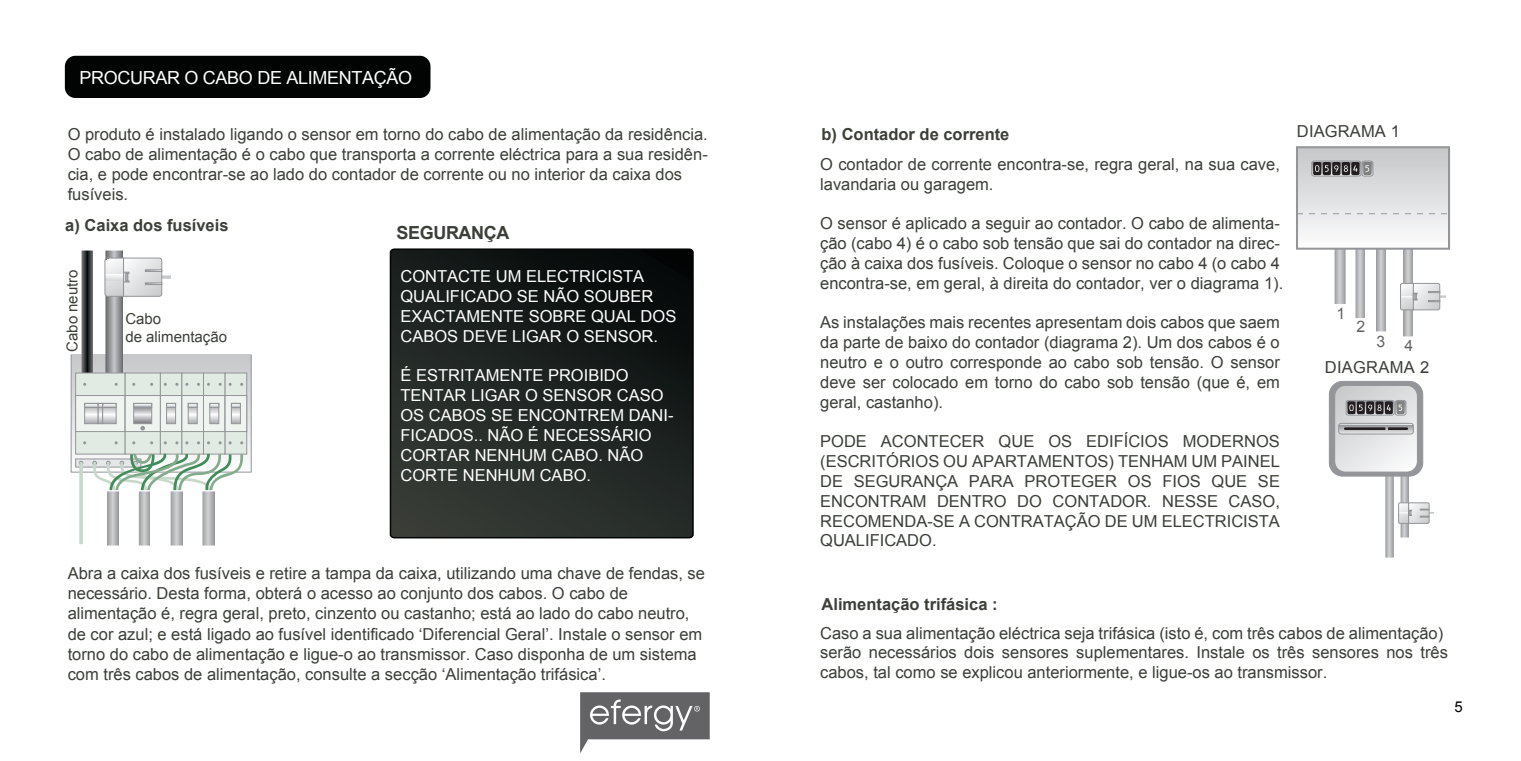
<style>
.page{position:relative;width:1521px;height:761px;background:#fff}
.page>*{position:absolute;margin:0;border:0;box-sizing:border-box;transform-origin:0 0}
.t1{font:18px "Arial";letter-spacing:-.02em;color:#fff}
.t2{font:700 18px "Arial";letter-spacing:-.02em;color:#3b3f38}
.t3{font:16.5px/19.8px "Arial";color:#3b3f38}
.t4{font:16.5px/19.8px "Arial";color:#fff}
.t5{font:700 16.5px "Arial";color:#3b3f38}
.t6{font:16.5px "Arial";letter-spacing:.02em;color:#3b3f38}
.t7{font:15.75px "Arial";color:#636366}
.t8{font:15px/18px "Arial";color:#3b3f38}
.t9{font:15px "Arial";color:#020404}
</style>
<div class="page">
<svg style="left:389px;top:249px;width:305px;height:290px;background:#1e2421"></svg>
<div style="left:65px;top:56px;width:365px;height:42px;background:#020404"></div>
<svg style="left:1355px;top:250px;width:10px;height:68px"></svg>
<svg style="left:1335px;top:250px;width:11px;height:54px"></svg>
<svg style="left:1403px;top:250px;width:10px;height:86px"></svg>
<svg style="left:1376px;top:250px;width:10px;height:81px"></svg>
<svg style="left:1400px;top:283px;width:46px;height:27px"></svg>
<div style="left:1297px;top:148px;width:152px;height:101px;background:linear-gradient(to bottom,#c4c5c8,#fdfdfe)"></div>
<div style="left:1296px;top:146px;width:154px;height:104px;border:2px solid #939598"></div>
<svg style="left:1311px;top:161px;width:62px;height:15px"></svg>
<svg style="left:1296px;top:213px;width:154px;height:1px"></svg>
<svg style="left:1401px;top:476px;width:7px;height:61px"></svg>
<svg style="left:1385px;top:476px;width:9px;height:81px"></svg>
<svg style="left:1329px;top:381px;width:94px;height:95px;background:#bebfc1"></svg>
<svg style="left:1398px;top:502px;width:36px;height:21px"></svg>
<svg style="left:73px;top:356px;width:177px;height:112px;background:#cecfd1"></svg>
<div style="left:71px;top:354px;width:181px;height:118px;border:1px solid #939598"></div>
<div style="left:76px;top:459px;width:65px;height:8px;background:#e6e7e9"></div>
<div style="left:75px;top:458px;width:66px;height:9px;border:1px solid #939598"></div>
<svg style="left:107px;top:491px;width:11px;height:54px"></svg>
<svg style="left:202px;top:491px;width:12px;height:54px"></svg>
<svg style="left:139px;top:491px;width:11px;height:54px"></svg>
<svg style="left:171px;top:491px;width:12px;height:54px"></svg>
<svg style="left:82px;top:250px;width:11px;height:122px"></svg>
<svg style="left:105px;top:250px;width:18px;height:122px;background:#98999c"></svg>
<div style="left:76px;top:373px;width:49px;height:81px;background:#e2ebe3"></div>
<div style="left:75px;top:372px;width:50px;height:82px;border:1px solid #939598"></div>
<div style="left:160px;top:373px;width:22px;height:81px;background:#e2ebe3"></div>
<div style="left:160px;top:372px;width:22px;height:82px;border:1px solid #939598"></div>
<div style="left:76px;top:395px;width:49px;height:36px;background:#eff4f0"></div>
<div style="left:75px;top:395px;width:50px;height:37px;border:1px solid #939598"></div>
<div style="left:160px;top:395px;width:22px;height:36px;background:#eff4f0"></div>
<div style="left:160px;top:395px;width:22px;height:37px;border:1px solid #939598"></div>
<svg style="left:86px;top:408px;width:10px;height:14px"></svg>
<div style="left:84px;top:403px;width:14px;height:21px;border:1px solid #939598"></div>
<div style="left:98px;top:403px;width:5px;height:21px;border:1px solid #939598"></div>
<svg style="left:104px;top:408px;width:10px;height:14px"></svg>
<div style="left:102px;top:403px;width:14px;height:21px;border:1px solid #939598"></div>
<div style="left:84px;top:403px;width:14px;height:5px;border:1px solid #939598"></div>
<svg style="left:85px;top:403px;width:29px;height:5px"></svg>
<div style="left:102px;top:403px;width:14px;height:5px;border:1px solid #939598"></div>
<svg style="left:168px;top:408px;width:6px;height:14px"></svg>
<div style="left:166px;top:403px;width:10px;height:21px;border:1px solid #939598"></div>
<div style="left:166px;top:403px;width:10px;height:5px;border:1px solid #939598"></div>
<div style="left:182px;top:373px;width:22px;height:81px;background:#e2ebe3"></div>
<div style="left:182px;top:372px;width:22px;height:82px;border:1px solid #939598"></div>
<div style="left:182px;top:395px;width:22px;height:36px;background:linear-gradient(to bottom,#eef3ef,#eff4f0)"></div>
<div style="left:182px;top:395px;width:22px;height:37px;border:1px solid #939598"></div>
<svg style="left:190px;top:408px;width:5px;height:14px"></svg>
<div style="left:188px;top:403px;width:9px;height:21px;border:1px solid #939598"></div>
<div style="left:188px;top:403px;width:9px;height:5px;border:1px solid #939598"></div>
<div style="left:204px;top:373px;width:21px;height:81px;background:#e2ebe3"></div>
<div style="left:203px;top:372px;width:22px;height:82px;border:1px solid #939598"></div>
<div style="left:204px;top:395px;width:21px;height:36px;background:linear-gradient(to bottom,#eef3ef,#eff4f0)"></div>
<div style="left:203px;top:395px;width:22px;height:37px;border:1px solid #939598"></div>
<svg style="left:212px;top:408px;width:5px;height:14px"></svg>
<div style="left:210px;top:403px;width:9px;height:21px;border:1px solid #939598"></div>
<div style="left:210px;top:403px;width:9px;height:5px;border:1px solid #939598"></div>
<div style="left:225px;top:373px;width:22px;height:81px;background:#e2ebe3"></div>
<div style="left:225px;top:372px;width:22px;height:82px;border:1px solid #939598"></div>
<div style="left:225px;top:395px;width:22px;height:36px;background:#eff4f0"></div>
<div style="left:225px;top:395px;width:22px;height:37px;border:1px solid #939598"></div>
<svg style="left:233px;top:408px;width:6px;height:14px"></svg>
<div style="left:231px;top:403px;width:10px;height:21px;border:1px solid #939598"></div>
<div style="left:231px;top:403px;width:10px;height:5px;border:1px solid #939598"></div>
<div style="left:125px;top:373px;width:35px;height:81px;background:#e2ebe3"></div>
<div style="left:125px;top:372px;width:36px;height:82px;border:1px solid #939598"></div>
<div style="left:125px;top:395px;width:35px;height:36px;background:#eff4f0"></div>
<div style="left:125px;top:395px;width:36px;height:37px;border:1px solid #939598"></div>
<svg style="left:135px;top:408px;width:15px;height:14px"></svg>
<div style="left:133px;top:403px;width:19px;height:21px;border:1px solid #939598"></div>
<hr style="left:134px;top:404px;width:18px;height:3px;background:#d4d5d7">
<div style="left:133px;top:403px;width:19px;height:5px;border:1px solid #939598"></div>
<svg style="left:141px;top:426px;width:4px;height:4px"></svg>
<svg style="left:93px;top:441px;width:150px;height:49px"></svg>
<svg style="left:79px;top:461px;width:4px;height:83px"></svg>
<svg style="left:105px;top:258px;width:66px;height:38px"></svg>
<svg style="left:580px;top:692px;width:130px;height:61px"></svg>
<p class="t1" style="left:79px;top:66px;width:334px">PROCURAR O CABO DE ALIMENTAÇÃO</p>
<p class="t3" style="left:68px;top:125px;width:642px">O produto é instalado ligando o sensor em torno do cabo de alimentação da residência.<br>O cabo de alimentação é o cabo que transporta a corrente eléctrica para a sua residên&shy;cia, e pode encontrar-se ao lado do contador de corrente ou no interior da caixa dos fusíveis.</p>
<p class="t5" style="left:65px;top:214px;width:165px">a) Caixa dos fusíveis</p>
<p class="t8" style="left:63px;top:352px;width:84px;rotate:-90deg">Cabo neutro</p>
<p class="t8" style="left:125px;top:310px;width:103px">Cabo<br>de alimentação</p>
<p class="t2" style="left:396px;top:221px;width:115px">SEGURANÇA</p>
<p class="t4" style="left:400px;top:267px;width:277px">CONTACTE UM ELECTRICISTA<br>QUALIFICADO SE NÃO SOUBER<br>EXACTAMENTE SOBRE QUAL DOS<br>CABOS DEVE LIGAR O SENSOR.</p>
<p class="t4" style="left:400px;top:366px;width:275px">É ESTRITAMENTE PROIBIDO<br>TENTAR LIGAR O SENSOR CASO<br>OS CABOS SE ENCONTREM DANI-<br>FICADOS.. NÃO É NECESSÁRIO<br>CORTAR NENHUM CABO. NÃO<br>CORTE NENHUM CABO.</p>
<p class="t3" style="left:68px;top:563px;width:639px">Abra a caixa dos fusíveis e retire a tampa da caixa, utilizando uma chave de fendas, se necessário. Desta forma, obterá o acesso ao conjunto dos cabos. O cabo de alimentação é, regra geral, preto, cinzento ou castanho; está ao lado do cabo neutro, de cor azul; e está ligado ao fusível identificado ‘Diferencial Geral’. Instale o sensor em torno do cabo de alimentação e ligue-o ao transmissor. Caso disponha de um sistema com três cabos de alimentação, consulte a secção ‘Alimentação trifásica’.</p>
<p class="t5" style="left:822px;top:123px;width:189px">b) Contador de corrente</p>
<p class="t3" style="left:820px;top:154px;width:461px">O contador de corrente encontra-se, regra geral, na sua cave, lavandaria ou garagem.</p>
<p class="t3" style="left:820px;top:214px;width:465px">O sensor é aplicado a seguir ao contador. O cabo de alimenta&shy;ção (cabo 4) é o cabo sob tensão que sai do contador na direc&shy;ção à caixa dos fusíveis. Coloque o sensor no cabo 4 (o cabo 4 encontra-se, em geral, à direita do contador, ver o diagrama 1).</p>
<p class="t3" style="left:820px;top:313px;width:461px;text-align:justify">As instalações mais recentes apresentam dois cabos que saem da parte de baixo do contador (diagrama 2). Um dos cabos é o neutro e o outro corresponde ao cabo sob tensão. O sensor deve ser colocado em torno do cabo sob tensão (que é, em geral, castanho).</p>
<p class="t3" style="left:820px;top:431px;width:461px;text-align:justify">PODE ACONTECER QUE OS EDIFÍCIOS MODERNOS (ESCRITÓRIOS OU APARTAMENTOS) TENHAM UM PAINEL DE SEGURANÇA PARA PROTEGER OS FIOS QUE SE ENCONTRAM DENTRO DO CONTADOR. NESSE CASO, RECOMENDA-SE A CONTRATAÇÃO DE UM ELECTRICISTA QUALIFICADO.</p>
<p class="t3" style="left:1297px;top:122px;width:104px">DIAGRAMA 1</p>
<p class="t7" style="left:1336px;top:303px;width:10px">1</p>
<p class="t7" style="left:1357px;top:316px;width:10px">2</p>
<p class="t7" style="left:1376px;top:333px;width:38px">3 4</p>
<p class="t6" style="left:1325px;top:357px;width:106px">DIAGRAMA 2</p>
<p class="t5" style="left:822px;top:593px;width:178px">Alimentação trifásica :</p>
<p class="t3" style="left:820px;top:623px;width:629px">Caso a sua alimentação eléctrica seja trifásica (isto é, com três cabos de alimentação) serão necessários dois sensores suplementares. Instale os três sensores nos três cabos, tal como se explicou anteriormente, e ligue-os ao transmissor.</p>
<p class="t9" style="left:1454px;top:696px;width:10px">5</p>
</div>
